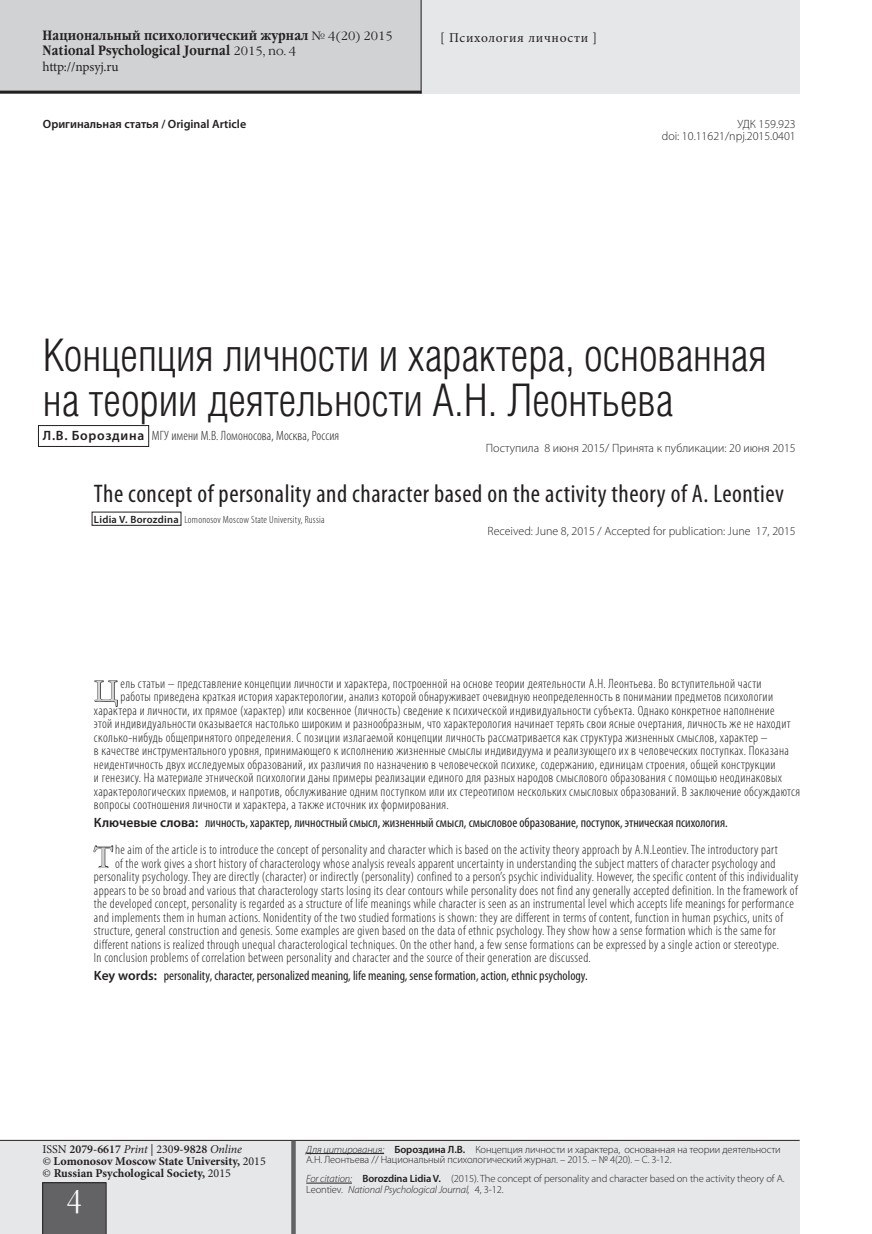
<style>
.page{position:relative;width:872px;height:1234px;background:#fff}
.page>*{position:absolute;margin:0;border:0;box-sizing:border-box;transform-origin:0 0}
.Header___Article{font:45px/45px "Helios Cond Light C";color:#231f20}
.Page_num{font:30px "Garamond Narrow C";color:#fff}
.Resume_MAIN___1st{font:29.1px "Garamond C";color:#d1d2d4}
.Header___Article___E{font:condensed 25.5px "Myriad Pro";letter-spacing:.02em;color:#231f20}
.Resume_MAIN___1st-2{font:300 condensed 13.5px "Myriad Pro";letter-spacing:.025em;color:#231f20}
.Resume_KEYWORDS{font:condensed 13.5px "Myriad Pro";color:#231f20}
.t1{font:700 13.5px "Garamond Narrow C";letter-spacing:.01em;color:#231f20}
.Autor___HEADER{font:300 condensed 13.5px "Myriad Pro";letter-spacing:.01em;color:#231f20}
.Col_title___RUBRIC{font:13.5px "Minion Pro";letter-spacing:.045em;color:#231f20}
.Col_title___RUBRIC-2{font:13.5px "Minion Pro";letter-spacing:-.015em;color:#231f20}
.Code_prefix{font:300 12px "Myriad Pro";color:#231f20}
.t2{font:700 12px "Minion Pro";color:#231f20}
.t3{font:600 12px "Minion Pro";color:#231f20}
.Code_prefix-2{font:600 12px "Myriad Pro";color:#231f20}
.Col_title___REFER{font:300 10.5px/10.5px "Myriad Pro";letter-spacing:-.01em;color:#231f20}
.Autor___HEADER___EN{font:300 condensed 10.5px "Myriad Pro";letter-spacing:.025em;color:#231f20}
.s1{font-family:"Garamond C";font-weight:400;font-size:12px}
.s2{font-weight:600;font-stretch:normal}
.s3{font-weight:400}
.s4{font-weight:400;font-style:italic}
.s5{font-style:italic}
.s6{font-weight:600}
</style>
<div class="page">
<div style="left:0;top:1140px;width:799px;height:93px;background:#e6e7e9"></div>
<hr style="left:0;top:1139px;width:799px;height:1px;background:#231f20">
<div style="left:43px;top:1182px;width:63px;height:51px;background:#636366"></div>
<div style="left:291px;top:1140px;width:5px;height:93px;background:#636366"></div>
<div style="left:0;top:0;width:799px;height:94px;background:#e6e7e9"></div>
<div style="left:0;top:0;width:421px;height:94px;background:#d1d2d4"></div>
<hr style="left:0;top:91px;width:421px;height:3px;background:#231f20">
<hr style="left:421px;top:0;width:1px;height:94px;background:#231f20">
<hr style="left:306px;top:1152px;width:78px;height:1px;background:#231f20">
<hr style="left:306px;top:1182px;width:46px;height:1px;background:#231f20">
<svg style="left:94px;top:680px;width:24px;height:27px"></svg>
<svg style="left:93px;top:845px;width:20px;height:23px"></svg>
<div style="left:38px;top:425px;width:111px;height:21px;border:1px solid #231f20"></div>
<p class="t1" style="left:43px;top:27px;width:352px">Национальный психологический журнал <span class="s1">№ 4(20) 2015</span></p>
<p class="t1" style="left:43px;top:42px;width:255px">National Psychological Journal <span class="s1">2015, no. 4</span></p>
<p class="Col_title___RUBRIC-2" style="left:43px;top:57px;width:78px">http://npsyj.ru</p>
<p class="Col_title___RUBRIC" style="left:440px;top:28px;width:158px">[ Психология личности ]</p>
<p class="Code_prefix-2" style="left:43px;top:116px;width:205px">Оригинальная статья / Original Article</p>
<p class="Code_prefix" style="left:737px;top:117px;width:60px">УДК 159.923</p>
<p class="Code_prefix" style="left:662px;top:129px;width:135px">doi: 10.11621/npj.2015.0401</p>
<p class="Header___Article" style="left:43px;top:332px;width:725px">Концепция личности и характера, основанная на теории деятельности А.Н. Леонтьева</p>
<p class="Autor___HEADER" style="left:43px;top:427px;width:298px"><span class="s2">Л.В. Бороздина</span> МГУ имени М.В. Ломоносова, Москва, Россия</p>
<p class="Code_prefix" style="left:486px;top:440px;width:311px">Поступила 8 июня 2015/ Принята к публикации: 20 июня 2015</p>
<p class="Header___Article___E" style="left:94px;top:478px;width:691px">The concept of personality and character based on the activity theory of A. Leontiev</p>
<p class="Autor___HEADER___EN" style="left:94px;top:513px;width:232px"><span class="s2">Lidia V. Borozdina</span> Lomonosov Moscow State University, Russia</p>
<p class="Code_prefix" style="left:487px;top:523px;width:310px">Received: June 8, 2015 / Accepted for publication: June 17, 2015</p>
<p class="Resume_MAIN___1st" style="left:94px;top:675px;width:26px">Ц</p>
<p class="Resume_MAIN___1st-2" style="left:120px;top:675px;width:642px">ель статьи – представление концепции личности и характера, построенной на основе теории деятельности А.Н. Леонтьева. Во вступительной части</p>
<p class="Resume_MAIN___1st-2" style="left:120px;top:688px;width:654px">работы приведена краткая история характерологии, анализ которой обнаруживает очевидную неопределенность в понимании предметов психологии</p>
<p class="Resume_MAIN___1st-2" style="left:94px;top:702px;width:682px">характера и личности, их прямое (характер) или косвенное (личность) сведение к психической индивидуальности субъекта. Однако конкретное наполнение</p>
<p class="Resume_MAIN___1st-2" style="left:94px;top:715px;width:698px">этой индивидуальности оказывается настолько широким и разнообразным, что характерология начинает терять свои ясные очертания, личность же не находит</p>
<p class="Resume_MAIN___1st-2" style="left:94px;top:729px;width:675px">сколько-нибудь общепринятого определения. С позиции излагаемой концепции личность рассматривается как структура жизненных смыслов, характер –</p>
<p class="Resume_MAIN___1st-2" style="left:94px;top:742px;width:696px">в качестве инструментального уровня, принимающего к исполнению жизненные смыслы индивидуума и реализующего их в человеческих поступках. Показана</p>
<p class="Resume_MAIN___1st-2" style="left:94px;top:756px;width:683px">неидентичность двух исследуемых образований, их различия по назначению в человеческой психике, содержанию, единицам строения, общей конструкции</p>
<p class="Resume_MAIN___1st-2" style="left:94px;top:769px;width:689px">и генезису. На материале этнической психологии даны примеры реализации единого для разных народов смыслового образования с помощью неодинаковых</p>
<p class="Resume_MAIN___1st-2" style="left:94px;top:783px;width:707px">характерологических приемов, и напротив, обслуживание одним поступком или их стереотипом нескольких смысловых образований. В заключение обсуждаются</p>
<p class="Resume_MAIN___1st-2" style="left:94px;top:796px;width:356px">вопросы соотношения личности и характера, а также источник их формирования.</p>
<p class="Resume_KEYWORDS" style="left:94px;top:814px;width:635px"><span class="s2">Ключевые слова:</span> личность, характер, личностный смысл, жизненный смысл, смысловое образование, поступок, этническая психология.</p>
<p class="Resume_MAIN___1st" style="left:94px;top:841px;width:20px">T</p>
<p class="Resume_MAIN___1st-2" style="left:115px;top:841px;width:664px">he aim of the article is to introduce the concept of personality and character which is based on the activity theory approach by A.N.Leontiev. The introductory part</p>
<p class="Resume_MAIN___1st-2" style="left:115px;top:854px;width:662px">of the work gives a short history of characterology whose analysis reveals apparent uncertainty in understanding the subject matters of character psychology and</p>
<p class="Resume_MAIN___1st-2" style="left:94px;top:868px;width:706px">personality psychology. They are directly (character) or indirectly (personality) confined to a person’s psychic individuality. However, the specific content of this individuality</p>
<p class="Resume_MAIN___1st-2" style="left:94px;top:881px;width:705px">appears to be so broad and various that characterology starts losing its clear contours while personality does not find any generally accepted definition. In the framework of</p>
<p class="Resume_MAIN___1st-2" style="left:94px;top:895px;width:701px">the developed concept, personality is regarded as a structure of life meanings while character is seen as an instrumental level which accepts life meanings for performance</p>
<p class="Resume_MAIN___1st-2" style="left:94px;top:908px;width:690px">and implements them in human actions. Nonidentity of the two studied formations is shown: they are different in terms of content, function in human psychics, units of</p>
<p class="Resume_MAIN___1st-2" style="left:94px;top:922px;width:683px">structure, general construction and genesis. Some examples are given based on the data of ethnic psychology. They show how a sense formation which is the same for</p>
<p class="Resume_MAIN___1st-2" style="left:94px;top:935px;width:687px">different nations is realized through unequal characterological techniques. On the other hand, a few sense formations can be expressed by a single action or stereotype.</p>
<p class="Resume_MAIN___1st-2" style="left:94px;top:949px;width:498px">In conclusion problems of correlation between personality and character and the source of their generation are discussed.</p>
<p class="Resume_KEYWORDS" style="left:94px;top:967px;width:495px"><span class="s2">Key words:</span> personality, character, personalized meaning, life meaning, sense formation, action, ethnic psychology.</p>
<p class="t3" style="left:43px;top:1140px;width:201px"><span class="s3">ISSN</span> 2079-6617 <span class="s4">Print</span> <span class="s3">| 230</span>9-9828 <span class="s4">Online</span></p>
<p class="t2" style="left:43px;top:1152px;width:225px"><span class="s4">©</span> Lomonosov Moscow State University, <span class="s3">2015</span></p>
<p class="t2" style="left:43px;top:1164px;width:190px"><span class="s3">©</span> Russian Psychological Society, <span class="s3">2015</span></p>
<p class="Page_num" style="left:67px;top:1183px;width:16px">4</p>
<p class="Col_title___REFER" style="left:306px;top:1143px;width:476px"><span class="s5">Для цитирования:</span> <span class="s6">Бороздина Л.В.</span> Концепция личности и характера, основанная на теории деятельности<br>А.Н. Леонтьева // Национальный психологический журнал. – 2015. – № 4(20). – С. 3-12.</p>
<p class="Col_title___REFER" style="left:306px;top:1172px;width:480px"><span class="s5">For citation:</span> <span class="s6">Borozdina Lidia V.</span> (2015). The concept of personality and character based on the activity theory of A.<br>Leontiev. <span class="s5">National Psychological Journal,</span> 4, 3-12.</p>
</div>
